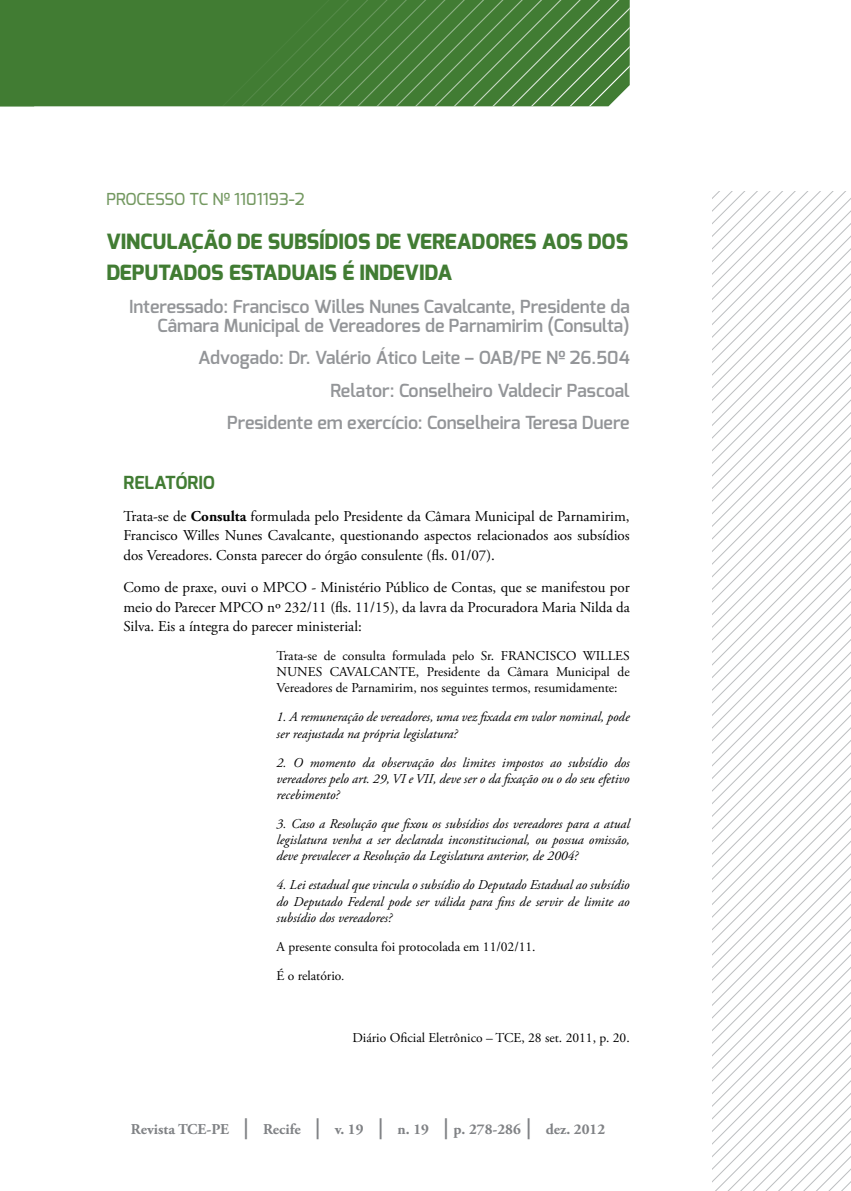
<style>
.page{position:relative;width:851px;height:1191px;background:#fff}
.page>*{position:absolute;margin:0;border:0;box-sizing:border-box;transform-origin:0 0}
.t1{font:800 21px "Exo";letter-spacing:-.01em;color:#417c33}
.t2{font:600 18px/32.2px "Exo";color:#939598;text-align:right}
.t3{font:700 18px "Exo";color:#417c33}
.t4{font:500 16.5px "Exo";color:#739860}
.t5{font:15px/19.5px "Adobe Garamond Pro";color:#000;text-align:justify}
.t6{font:700 15px "Adobe Garamond Pro";color:#808285}
.t7{font:italic 13.5px/16.2px "Adobe Garamond Pro";color:#000;text-align:justify}
.t8{font:13.5px/16.2px "Adobe Garamond Pro";color:#000;text-align:justify}
.s1{font-weight:700}
.s2{font-style:italic}
.s3{font-size:21px}
</style>
<div class="page">
<svg style="left:712px;top:191px;width:138px;height:163px"></svg>
<svg style="left:712px;top:354px;width:138px;height:201px"></svg>
<svg style="left:712px;top:888px;width:138px;height:20px"></svg>
<svg style="left:712px;top:555px;width:138px;height:333px"></svg>
<svg style="left:712px;top:908px;width:138px;height:283px"></svg>
<div style="left:0;top:0;width:210px;height:106px;background:#417c33"></div>
<svg style="left:210px;top:0;width:419px;height:106px;background:#4a823d"></svg>
<p class="t4" style="left:106px;top:188px;width:199px">PROCESSO TC Nº 1101193-2</p>
<h1 class="t1" style="left:106px;top:228px;width:28px">VINCULAÇÃO</h1>
<h1 class="t1" style="left:237px;top:228px;width:43px">DE SUBSÍDIOS</h1>
<h1 class="t1" style="left:375px;top:228px;width:59px">DE VEREADORES</h1>
<h1 class="t1" style="left:542px;top:228px;width:15px">AOS</h1>
<h1 class="t1" style="left:587px;top:228px;width:14px">DOS</h1>
<h1 class="t1" style="left:106px;top:259px;width:28px">DEPUTADOS</h1>
<h1 class="t1" style="left:229px;top:259px;width:25px">ESTADUAIS</h1>
<h1 class="t1" style="left:342px;top:259px;width:30px">É INDEVIDA</h1>
<h2 class="t2" style="left:129px;top:296px;width:502px;line-height:19.5px">Interessado: Francisco Willes Nunes Cavalcante, Presidente da<br>Câmara Municipal de Vereadores de Parnamirim (Consulta)</h2>
<h2 class="t2" style="left:198px;top:342px;width:433px">Advogado: Dr. Valério Ático Leite – OAB/PE Nº 26.504<br>Relator: Conselheiro Valdecir Pascoal<br>Presidente em exercício: Conselheira Teresa Duere</h2>
<h2 class="t3" style="left:123px;top:470px;width:93px">RELATÓRIO</h2>
<p class="t5" style="left:123px;top:507px;width:507px">Trata-se de <span class="s1">Consulta</span> formulada pelo Presidente da Câmara Municipal de Parnamirim, Francisco Willes Nunes Cavalcante, questionando aspectos relacionados aos subsídios dos Vereadores. Consta parecer do órgão consulente (fls. 01/07).</p>
<p class="t5" style="left:123px;top:578px;width:508px">Como de praxe, ouvi o MPCO - Ministério Público de Contas, que se manifestou por meio do Parecer MPCO nº 232/11 (fls. 11/15), da lavra da Procuradora Maria Nilda da Silva. Eis a íntegra do parecer ministerial:</p>
<p class="t8" style="left:276px;top:648px;width:354px">Trata-se de consulta formulada pelo Sr. FRANCISCO WILLES NUNES CAVALCANTE, Presidente da Câmara Municipal de Vereadores de Parnamirim, nos seguintes termos, resumidamente:</p>
<p class="t7" style="left:276px;top:709px;width:354px">1. A remuneração de vereadores, uma vez fixada em valor nominal, pode ser reajustada na própria legislatura?</p>
<p class="t7" style="left:276px;top:754px;width:354px">2. O momento da observação dos limites impostos ao subsídio dos vereadores pelo art. 29, VI e VII, deve ser o da fixação ou o do seu efetivo recebimento?</p>
<p class="t7" style="left:276px;top:816px;width:354px">3. Caso a Resolução que fixou os subsídios dos vereadores para a atual legislatura venha a ser declarada inconstitucional, ou possua omissão, deve prevalecer a Resolução da Legislatura anterior, de 2004?</p>
<p class="t7" style="left:276px;top:877px;width:354px">4. Lei estadual que vincula o subsídio do Deputado Estadual ao subsídio do Deputado Federal pode ser válida para fins de servir de limite ao subsídio dos vereadores?</p>
<p class="t8" style="left:276px;top:932px;width:260px;line-height:29px">A presente consulta foi protocolada em 11/02/11.<br>É o relatório<span class="s2">.</span></p>
<p class="t8" style="left:352px;top:1030px;width:279px">Diário Oficial Eletrônico – TCE, 28 set. 2011, p. 20.</p>
<p class="t6" style="left:131px;top:1120px;width:475px">Revista TCE-PE <span class="s3">|</span> Recife <span class="s3">|</span> v. 19 <span class="s3">|</span> n. 19 <span class="s3">|</span> p. 278-286 <span class="s3">|</span> dez. 2012</p>
</div>
